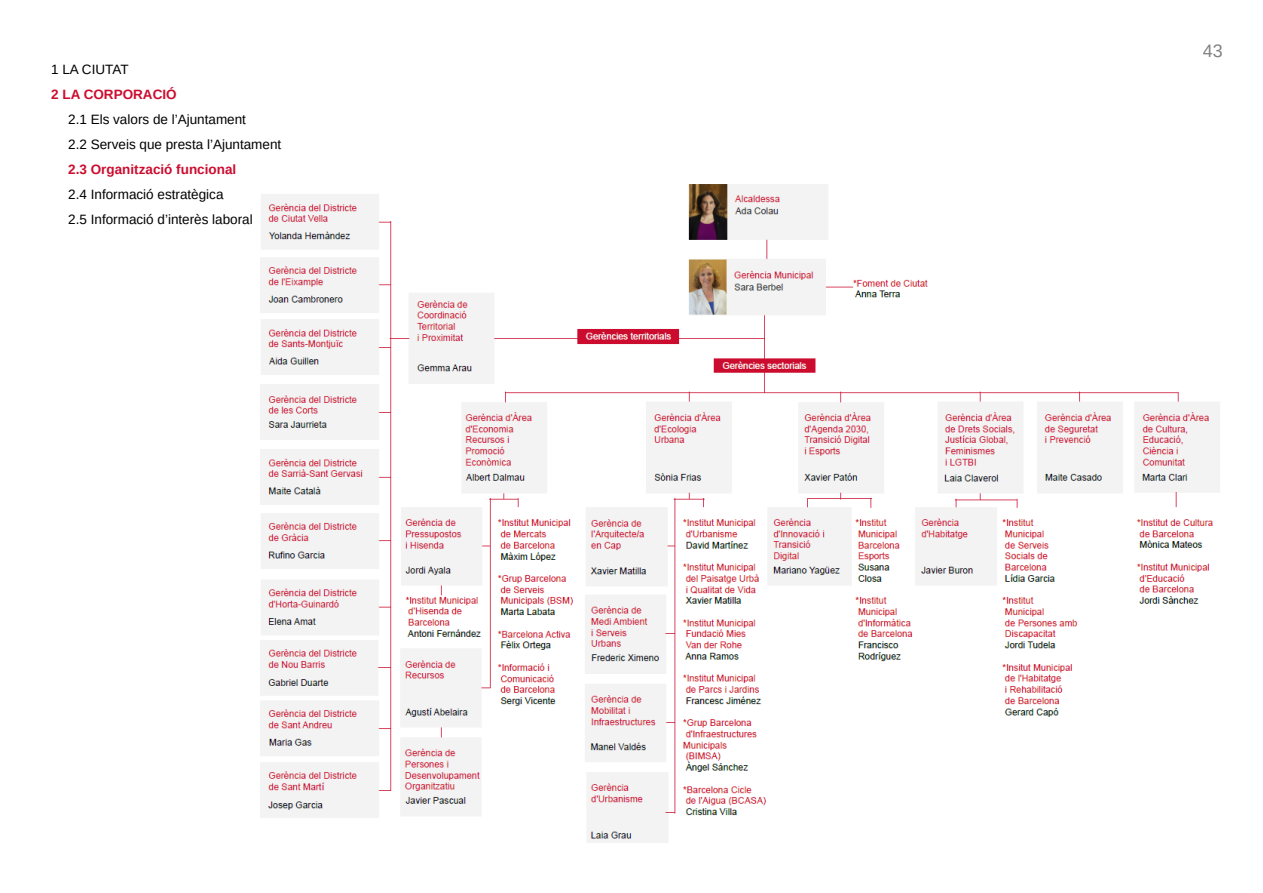
<style>
.page{position:relative;width:1263px;height:893px;background:#fff}
.page>*{position:absolute;margin:0;border:0;box-sizing:border-box;transform-origin:0 0}
.t1{font:18px "Arimo";color:#000}
.t2{font:13.5px/25px "Arimo";color:#000}
.t3{font:700 13.5px "Arimo";color:#cc0c2f}
</style>
<div class="page">
<img style="left:260px;top:184px;width:960px;height:658px">
<p class="t2" style="left:51px;top:57px;width:79px">1 LA CIUTAT</p>
<p class="t3" style="left:51px;top:85px;width:127px">2 LA CORPORACIÓ</p>
<p class="t2" style="left:68px;top:107px;width:215px">2.1 Els valors de l’Ajuntament<br>2.2 Serveis que presta l’Ajuntament</p>
<p class="t3" style="left:68px;top:160px;width:170px">2.3 Organització funcional</p>
<p class="t2" style="left:68px;top:181px;width:186px;line-height:25.7px">2.4 Informació estratègica<br>2.5 Informació d’interès laboral</p>
<h1 class="t1" style="left:1203px;top:39px;width:22px">43</h1>
</div>
